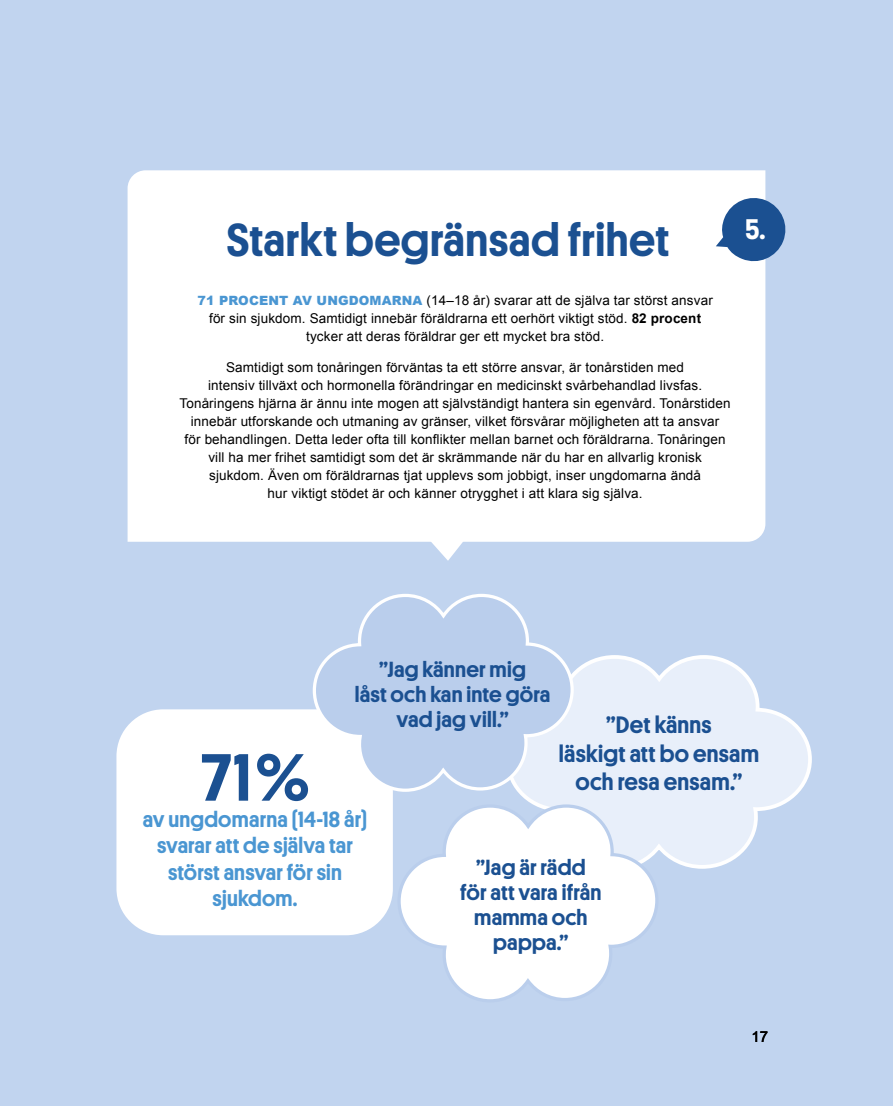
<style>
.page{position:relative;width:893px;height:1106px;background:#c1d4ef}
.page>*{position:absolute;margin:0;border:0;box-sizing:border-box;transform-origin:0 0}
.t1{font:500 67.2px "Platform";color:#1b5091}
.t2{font:500 46.5px "Platform";letter-spacing:.01em;color:#1b5091}
.t3{font:500 28.65px "Platform";color:#fff}
.t4{font:500 24px/28.5px "Platform";letter-spacing:.01em;color:#1b5091;text-align:center}
.t5{font:500 22.2px/26.4px "Platform";letter-spacing:.01em;color:#4a96d2;text-align:center}
.t6{font:500 22.05px/25px "Platform";letter-spacing:.01em;color:#1b5091;text-align:center}
.t7{font:15px "Arial";color:#000}
.t8{font:13.5px/18px "Arial";letter-spacing:.01em;color:#000;text-align:center}
.s1{font-weight:900;font-size:12.75px;color:#4a96d2}
.s2{font-weight:700}
</style>
<div class="page">
<div style="left:116px;top:709px;width:277px;height:226px;background:#fff;border-radius:47px"></div>
<div style="left:128px;top:170px;width:637px;height:372px;background:#fff"></div>
<svg style="left:422px;top:531px;width:49px;height:30px"></svg>
<svg style="left:716px;top:194px;width:70px;height:71px;background:#6589b6"></svg>
<svg style="left:519px;top:655px;width:293px;height:214px"></svg>
<svg style="left:311px;top:593px;width:264px;height:200px"></svg>
<svg style="left:400px;top:802px;width:260px;height:197px"></svg>
<h2 class="t2" style="left:226px;top:206px;width:445px">Starkt begränsad frihet</h2>
<p class="t8" style="left:197px;top:291px;width:517px"><span class="s1">71 PROCENT AV UNGDOMARNA</span> (14–18 år) svarar att de själva tar störst ansvar för sin sjukdom. Samtidigt innebär föräldrarna ett oerhört viktigt stöd. <span class="s2">82 procent </span>tycker att deras föräldrar ger ett mycket bra stöd.</p>
<p class="t8" style="left:179px;top:358px;width:553px">Samtidigt som tonåringen förväntas ta ett större ansvar, är tonårstiden med<br>intensiv tillväxt och hormonella förändringar en medicinskt svårbehandlad livsfas.<br>Tonåringens hjärna är ännu inte mogen att självständigt hantera sin egenvård. Tonårstiden innebär utforskande och utmaning av gränser, vilket försvårar möjligheten att ta ansvar<br>för behandlingen. Detta leder ofta till konflikter mellan barnet och föräldrarna. Tonåringen vill ha mer frihet samtidigt som det är skrämmande när du har en allvarlig kronisk sjukdom. Även om föräldrarnas tjat upplevs som jobbigt, inser ungdomarna ändå<br>hur viktigt stödet är och känner otrygghet i att klara sig själva.</p>
<h3 class="t3" style="left:745px;top:208px;width:22px">5.</h3>
<h3 class="t6" style="left:355px;top:655px;width:197px">”Jag känner mig<br>låst och kan inte göra vad jag vill.”</h3>
<h3 class="t4" style="left:559px;top:709px;width:202px">”Det känns<br>läskigt att bo ensam och resa ensam.”</h3>
<h1 class="t1" style="left:201px;top:728px;width:110px">71%</h1>
<h3 class="t5" style="left:157px;top:831px;width:197px">svarar att de själva tar störst ansvar för sin sjukdom.</h3>
<h3 class="t5" style="left:143px;top:804px;width:226px">av ungdomarna (14-18 år)</h3>
<h3 class="t6" style="left:460px;top:853px;width:143px">”Jag är rädd för att vara ifrån mamma och pappa.”</h3>
<p class="t7" style="left:751px;top:1026px;width:18px">17</p>
</div>
